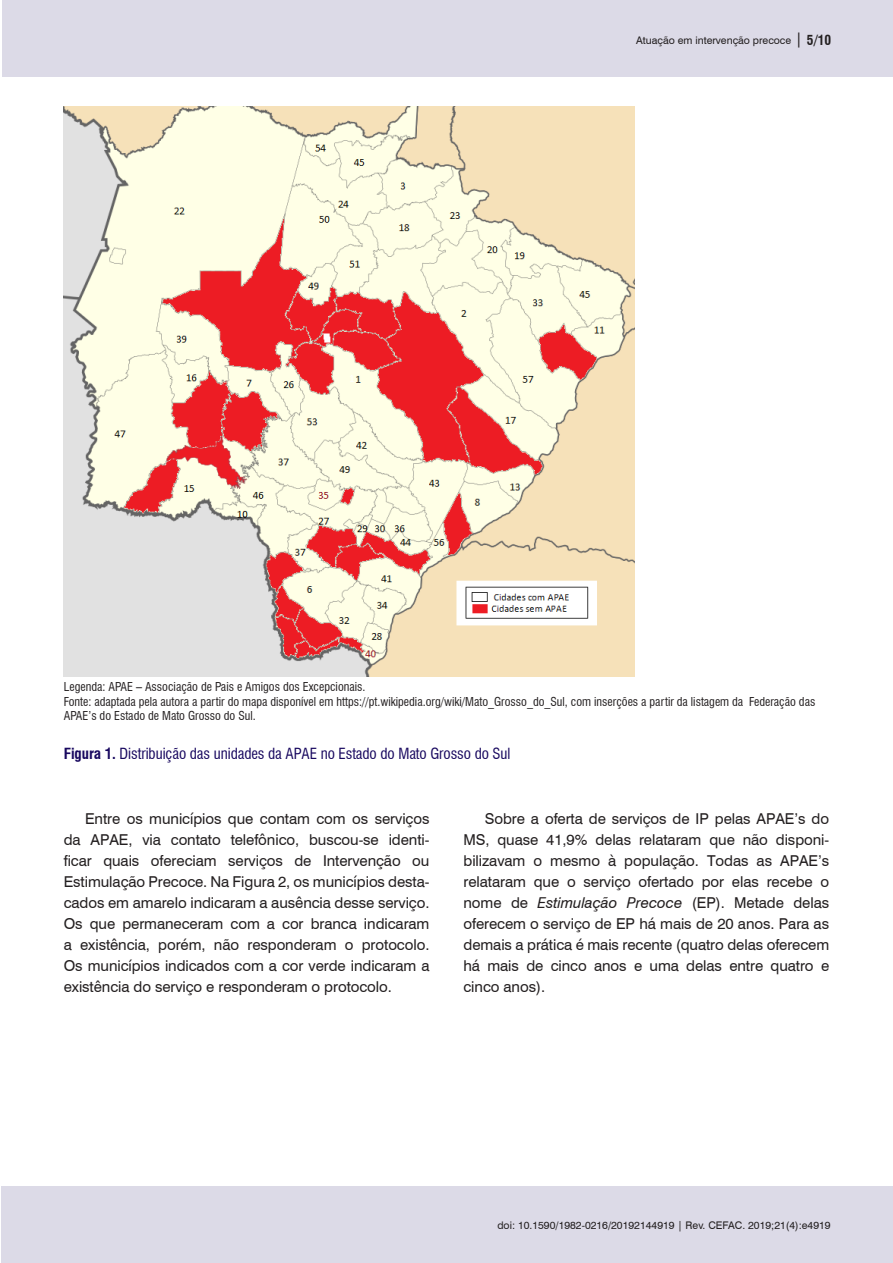
<style>
.page{position:relative;width:893px;height:1263px;background:#fff}
.page>*{position:absolute;margin:0;border:0;box-sizing:border-box;transform-origin:0 0}
.Corpo_do_texto{font:15px/21px "Swiss 721 BT";letter-spacing:-.005em;color:#231f20;text-align:justify}
.Titulo_tabelas_e_gr{font:condensed 15px "Swiss 721 BT";letter-spacing:-.005em;color:#18085f}
.Legendas{font:condensed 12px/14.4px "Swiss 721 BT";color:#231f20}
.t1{font:10.5px "Swiss 721 BT";color:#231f20}
.s1{font-size:15px}
.s2{font-weight:700;font-stretch:condensed;font-size:13.5px}
.s3{font-weight:700}
.s4{font-style:italic}
</style>
<div class="page">
<div style="left:1px;top:1186px;width:892px;height:77px;background:#dcdae7"></div>
<div style="left:2px;top:0;width:891px;height:77px;background:#dcdae7"></div>
<img style="left:64px;top:106px;width:570px;height:571px">
<p class="t1" style="left:636px;top:33px;width:197px">Atuação em intervenção precoce <span class="s1">|</span> <span class="s2">5/10</span></p>
<p class="Legendas" style="left:64px;top:680px;width:303px">Legenda: APAE – Associação de Pais e Amigos dos Excepcionais.</p>
<p class="Legendas" style="left:64px;top:694px;width:753px">Fonte: adaptada pela autora a partir do mapa disponível em https://pt.wikipedia.org/wiki/Mato_Grosso_do_Sul, com inserções a partir da listagem da Federação das<br>APAE’s do Estado de Mato Grosso do Sul.</p>
<p class="Titulo_tabelas_e_gr" style="left:64px;top:745px;width:448px"><span class="s3">Figura 1.</span> Distribuição das unidades da APAE no Estado do Mato Grosso do Sul</p>
<p class="Corpo_do_texto" style="left:64px;top:808px;width:367px;text-indent:21px">Entre os municípios que contam com os serviços da APAE, via contato telefônico, buscou-se identi&shy;ficar quais ofereciam serviços de Intervenção ou Estimulação Precoce. Na Figura 2, os municípios desta&shy;cados em amarelo indicaram a ausência desse serviço.<br>Os que permaneceram com a cor branca indicaram a existência, porém, não responderam o protocolo.<br>Os municípios indicados com a cor verde indicaram a existência do serviço e responderam o protocolo.</p>
<p class="Corpo_do_texto" style="left:463px;top:808px;width:367px;text-indent:21px">Sobre a oferta de serviços de IP pelas APAE’s do MS, quase 41,9% delas relataram que não disponi&shy;bilizavam o mesmo à população. Todas as APAE’s relataram que o serviço ofertado por elas recebe o nome de <span class="s4">Estimulação Precoce</span> (EP). Metade delas oferecem o serviço de EP há mais de 20 anos. Para as demais a prática é mais recente (quatro delas oferecem há mais de cinco anos e uma delas entre quatro e cinco anos).</p>
<p class="t1" style="left:497px;top:1218px;width:335px">doi: 10.1590/1982-0216/20192144919 | Rev. CEFAC. 2019;21(4):e4919</p>
</div>
